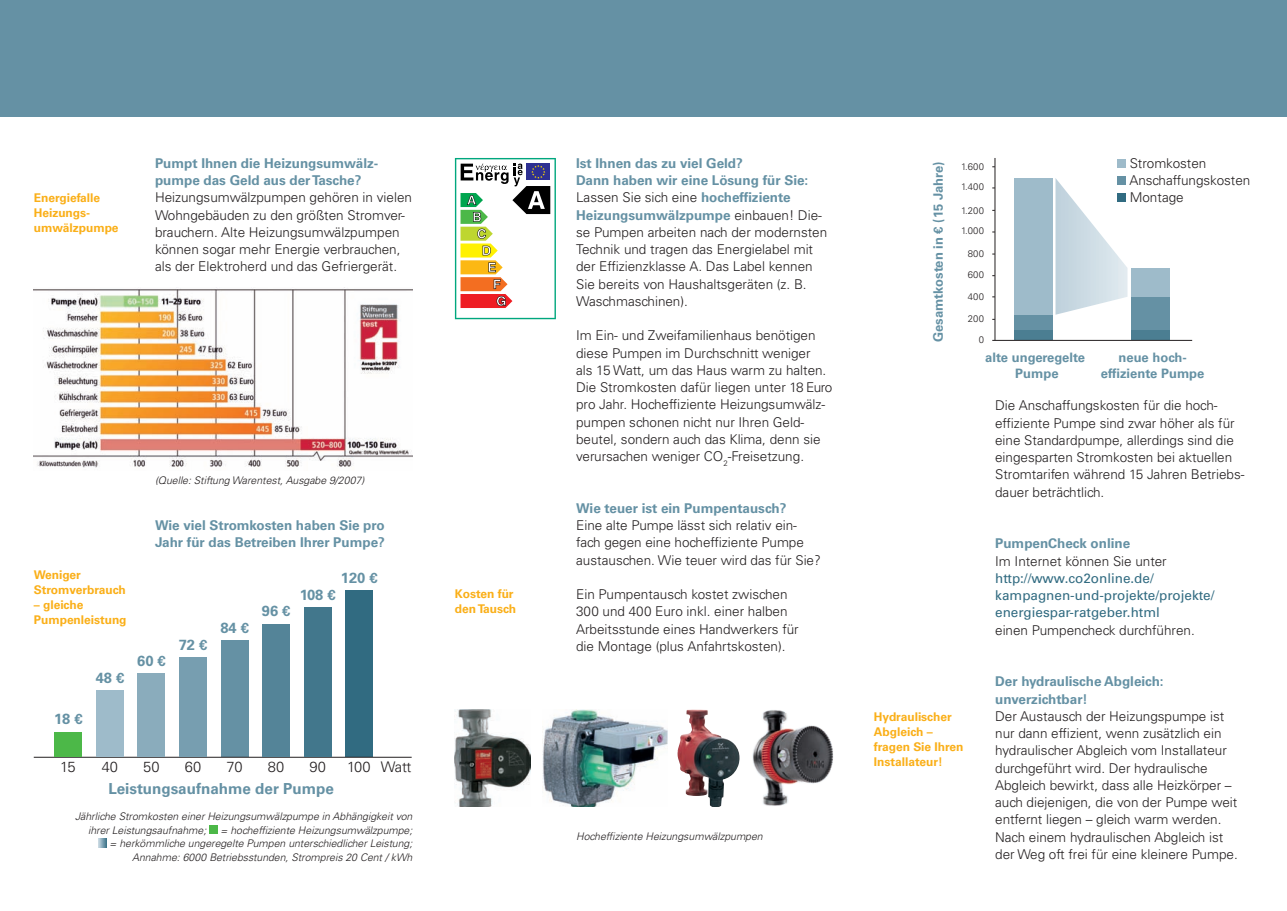
<style>
.page{position:relative;width:1287px;height:911px;background:#fff}
.page>*{position:absolute;margin:0;border:0;box-sizing:border-box;transform-origin:0 0}
.t1{font:700 15.15px "Univers";color:#6591a4}
.t2{font:700 14.7px "Univers";color:#6591a4}
.t3{font:300 14.7px "Univers";color:#231f20}
.t4{font:300 13.5px/17.2px "Univers LT Std";color:#231f20}
.t5{font:700 13.5px/17.2px "Univers LT Std";color:#6591a4}
.t6{font:13.5px/17.2px "Univers LT Std";color:#316b81}
.t7{font:700 13.05px "Univers";color:#6591a4}
.t8{font:700 12px/15px "Univers LT Std";color:#faaf18}
.t9{font:italic 300 10.5px/13.5px "Univers LT Std";color:#231f20}
.t10{font:300 9.45px/20.2px "Univers";letter-spacing:.02em;color:#231f20}
.s1{font-weight:700;color:#6591a4}
</style>
<div class="page">
<div style="left:0;top:0;width:1286px;height:116px;background:#6591a4"></div>
<div style="left:209px;top:825px;width:9px;height:9px;background:#4cb848"></div>
<img style="left:33px;top:289px;width:379px;height:179px">
<svg style="left:455px;top:158px;width:101px;height:161px"></svg>
<div style="left:1014px;top:330px;width:38px;height:10px;background:#4b7e92"></div>
<div style="left:1014px;top:315px;width:38px;height:15px;background:#6591a4"></div>
<div style="left:1014px;top:178px;width:38px;height:137px;background:#9ebbca"></div>
<div style="left:1130px;top:330px;width:39px;height:10px;background:#4b7e92"></div>
<div style="left:1130px;top:297px;width:39px;height:33px;background:#6591a4"></div>
<div style="left:1130px;top:268px;width:39px;height:29px;background:#9ebbca"></div>
<hr style="left:992px;top:340px;width:200px;height:1px;background:#231f20">
<hr style="left:994px;top:158px;width:1px;height:182px;background:#231f20">
<svg style="left:1055px;top:178px;width:72px;height:137px"></svg>
<div style="left:1117px;top:159px;width:8px;height:9px;background:#9ebbca"></div>
<div style="left:1117px;top:176px;width:8px;height:9px;background:#6591a4"></div>
<div style="left:1117px;top:194px;width:8px;height:8px;background:#316b81"></div>
<div style="left:221px;top:640px;width:27px;height:117px;background:#6591a4"></div>
<div style="left:345px;top:591px;width:28px;height:166px;background:#316b81"></div>
<hr style="left:34px;top:757px;width:377px;height:1px;background:#231f20">
<div style="left:304px;top:607px;width:27px;height:150px;background:#42778c"></div>
<div style="left:262px;top:624px;width:28px;height:133px;background:#548498"></div>
<div style="left:96px;top:690px;width:28px;height:67px;background:#9ebbca"></div>
<div style="left:179px;top:657px;width:28px;height:100px;background:#779eb0"></div>
<div style="left:138px;top:674px;width:27px;height:83px;background:#8aacbc"></div>
<div style="left:55px;top:732px;width:27px;height:25px;background:#4cb848"></div>
<svg style="left:98px;top:839px;width:9px;height:8px"></svg>
<img style="left:455px;top:709px;width:75px;height:97px">
<img style="left:677px;top:709px;width:38px;height:97px">
<img style="left:542px;top:709px;width:125px;height:97px">
<img style="left:752px;top:710px;width:81px;height:96px">
<p class="t8" style="left:34px;top:191px;width:86px">Energiefalle<br>Heizungs&shy;umwälzpumpe</p>
<h5 class="t5" style="left:155px;top:155px;width:225px">Pumpt Ihnen die Heizungsumwälz&shy;pumpe das Geld aus der Tasche?</h5>
<p class="t4" style="left:155px;top:190px;width:258px">Heizungsumwälzpumpen gehören in vielen Wohngebäuden zu den größten Stromver&shy;brauchern. Alte Heizungsumwälzpumpen können sogar mehr Energie verbrauchen, als der Elektroherd und das Gefriergerät.</p>
<p class="t9" style="left:155px;top:474px;width:211px">(Quelle: Stiftung Warentest, Ausgabe 9/2007)</p>
<p class="t8" style="left:34px;top:568px;width:94px">Weniger<br>Stromverbrauch</p>
<p class="t8" style="left:34px;top:598px;width:94px">– gleiche<br>Pumpenleistung</p>
<p class="t2" style="left:96px;top:672px;width:30px">48 €</p>
<p class="t5" style="left:155px;top:518px;width:231px">Wie viel Stromkosten haben Sie pro<br>Jahr für das Betreiben Ihrer Pumpe?</p>
<h5 class="t2" style="left:341px;top:572px;width:38px">120 €</h5>
<p class="t2" style="left:300px;top:589px;width:37px">108 €</p>
<p class="t2" style="left:262px;top:606px;width:30px">96 €</p>
<p class="t2" style="left:220px;top:622px;width:30px">84 €</p>
<p class="t2" style="left:179px;top:639px;width:30px">72 €</p>
<p class="t2" style="left:137px;top:655px;width:30px">60 €</p>
<p class="t8" style="left:455px;top:587px;width:63px">Kosten für den Tausch</p>
<p class="t4" style="left:576px;top:155px;width:252px"><span class="s1">Ist Ihnen das zu viel Geld?<br>Dann haben wir eine Lösung für Sie:<br></span>Lassen Sie sich eine <span class="s1">hocheffiziente Heizungsumwälzpumpe</span> einbauen! Die&shy;se Pumpen arbeiten nach der modernsten Technik und tragen das Energielabel mit der Effizienzklasse A. Das Label kennen Sie bereits von Haushaltsgeräten (z. B.<br>Waschmaschinen).</p>
<p class="t4" style="left:576px;top:328px;width:258px">Im Ein- und Zweifamilienhaus benötigen diese Pumpen im Durchschnitt weniger<br>als 15 Watt, um das Haus warm zu halten.<br>Die Stromkosten dafür liegen unter 18 Euro pro Jahr. Hocheffiziente Heizungsumwälz&shy;pumpen schonen nicht nur Ihren Geld&shy;beutel, sondern auch das Klima, denn sie verursachen weniger CO<sub>2</sub>-Freisetzung.</p>
<h5 class="t5" style="left:576px;top:500px;width:212px">Wie teuer ist ein Pumpentausch?</h5>
<p class="t4" style="left:576px;top:517px;width:246px">Eine alte Pumpe lässt sich relativ ein&shy;fach gegen eine hocheffiziente Pumpe austauschen. Wie teuer wird das für Sie?</p>
<p class="t4" style="left:576px;top:586px;width:224px">Ein Pumpentausch kostet zwischen 300 und 400 Euro inkl. einer halben Arbeitsstunde eines Handwerkers für die Montage (plus Anfahrtskosten).</p>
<p class="t2" style="left:54px;top:714px;width:30px">18 €</p>
<p class="t3" style="left:60px;top:761px;width:17px">15</p>
<p class="t3" style="left:102px;top:761px;width:18px">40</p>
<p class="t3" style="left:143px;top:761px;width:18px">50</p>
<p class="t3" style="left:185px;top:761px;width:18px">60</p>
<p class="t3" style="left:226px;top:761px;width:18px">70</p>
<p class="t3" style="left:268px;top:761px;width:18px">80</p>
<p class="t3" style="left:309px;top:761px;width:18px">90</p>
<p class="t3" style="left:347px;top:761px;width:66px">100 Watt</p>
<h5 class="t1" style="left:108px;top:783px;width:227px">Leistungsaufnahme der Pumpe</h5>
<p class="t9" style="left:88px;top:811px;width:326px;text-indent:-13px">Jährliche Stromkosten einer Heizungsumwälzpumpe in Abhängigkeit von ihrer Leistungsaufnahme;</p>
<p class="t9" style="left:110px;top:824px;width:304px;text-align:right">= hocheffiziente Heizungsumwälzpumpe;<br>= herkömmliche ungeregelte Pumpen unterschiedlicher Leistung;<br>Annahme: 6000 Betriebsstunden, Strompreis 20 Cent / kWh</p>
<p class="t9" style="left:576px;top:830px;width:188px">Hocheffiziente Heizungsumwälzpumpen</p>
<p class="t7" style="left:933px;top:342px;width:182px;rotate:-90deg">Gesamtkosten in € (15 Jahre)</p>
<p class="t4" style="left:1129px;top:155px;width:123px">Stromkosten<br>Anschaffungskosten<br>Montage</p>
<p class="t7" style="left:985px;top:353px;width:101px">alte ungeregelte</p>
<p class="t7" style="left:1118px;top:353px;width:70px">neue hoch-</p>
<p class="t7" style="left:1015px;top:368px;width:45px">Pumpe</p>
<p class="t7" style="left:1100px;top:368px;width:105px">effiziente Pumpe</p>
<p class="t4" style="left:995px;top:398px;width:251px">Die Anschaffungskosten für die hoch&shy;effiziente Pumpe sind zwar höher als für eine Standardpumpe, allerdings sind die eingesparten Stromkosten bei aktuellen Stromtarifen während 15 Jahren Betriebs&shy;dauer beträchtlich.</p>
<p class="t10" style="left:961px;top:157px;width:24px">1.600<br>1.400</p>
<p class="t10" style="left:961px;top:201px;width:24px">1.200<br>1.000</p>
<p class="t10" style="left:967px;top:244px;width:18px">800</p>
<p class="t10" style="left:967px;top:265px;width:18px">600</p>
<p class="t10" style="left:967px;top:287px;width:18px">400</p>
<p class="t10" style="left:967px;top:309px;width:18px">200</p>
<p class="t10" style="left:978px;top:331px;width:7px">0</p>
<p class="t8" style="left:874px;top:710px;width:91px">Hydraulischer<br>Abgleich – fragen Sie Ihren<br>Installateur!</p>
<h5 class="t5" style="left:995px;top:536px;width:137px">PumpenCheck online</h5>
<p class="t4" style="left:995px;top:553px;width:173px">Im Internet können Sie unter</p>
<p class="t6" style="left:995px;top:570px;width:221px">http://www.co2online.de/ kampagnen-und-projekte/projekte/ energiespar-ratgeber.html</p>
<p class="t4" style="left:995px;top:622px;width:201px">einen Pumpencheck durchführen.</p>
<h5 class="t5" style="left:995px;top:674px;width:170px">Der hydraulische Abgleich:</h5>
<p class="t5" style="left:995px;top:691px;width:94px">unverzichtbar!</p>
<p class="t4" style="left:995px;top:708px;width:244px">Der Austausch der Heizungspumpe ist nur dann effizient, wenn zusätzlich ein hydraulischer Abgleich vom Installateur durchgeführt wird. Der hydraulische Abgleich bewirkt, dass alle Heizkörper – auch diejenigen, die von der Pumpe weit entfernt liegen – gleich warm werden.<br>Nach einem hydraulischen Abgleich ist der Weg oft frei für eine kleinere Pumpe.</p>
</div>
